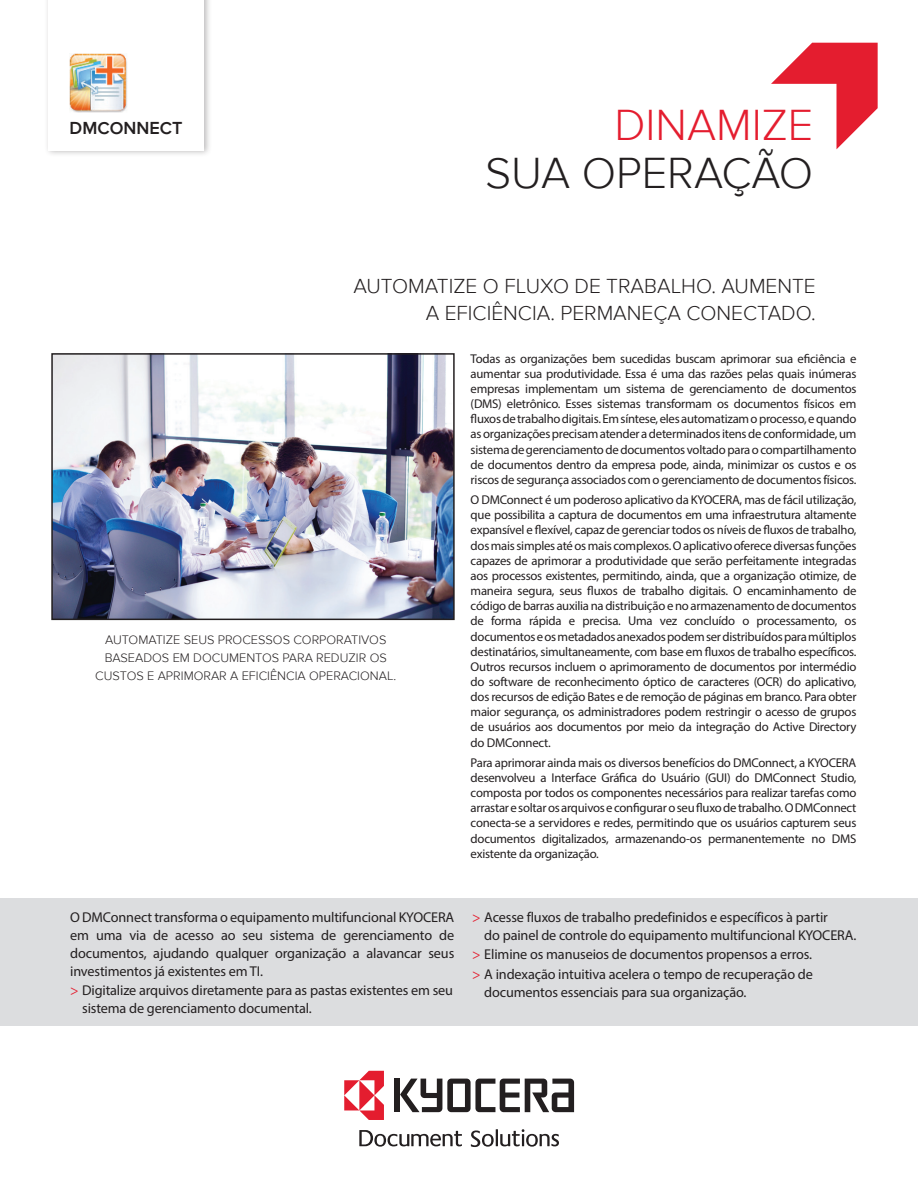
<style>
.page{position:relative;width:918px;height:1188px;background:#fff}
.page>*{position:absolute;margin:0;border:0;box-sizing:border-box;transform-origin:0 0}
.t1{font:300 45px/48px "Proxima Nova";color:#231f20;text-align:right}
.t2{font:300 21px/27px "Proxima Nova";color:#231f20;text-align:right}
.t3{font:600 18px "Proxima Nova";color:#231f20}
.Bulleted_list_in_gra{font:14.25px/18px "Myriad Pro";letter-spacing:-.01em;color:#231f20}
.text{font:12.75px/15.1px "Myriad Pro";letter-spacing:-.02em;color:#231f20;text-align:justify}
.t4{font:300 12.75px/18px "Proxima Nova";color:#231f20;text-align:center}
.s1{color:#e41d2f}
</style>
<div class="page">
<div style="left:0;top:898px;width:918px;height:127px;background:#dcdddf"></div>
<img style="left:54px;top:356px;width:398px;height:261px">
<div style="left:51px;top:353px;width:404px;height:267px;border:2px solid #231f20"></div>
<div style="left:44px;top:0;width:167px;height:157px;background:#231f20;opacity:.3"></div>
<div style="left:49px;top:0;width:155px;height:151px;background:#fff"></div>
<img style="left:69px;top:53px;width:58px;height:59px">
<div style="left:394px;top:1079px;width:6px;height:33px;background:#231f20"></div>
<svg style="left:400px;top:1079px;width:174px;height:33px"></svg>
<svg style="left:344px;top:1071px;width:40px;height:49px"></svg>
<svg style="left:471px;top:1129px;width:88px;height:18px"></svg>
<svg style="left:359px;top:1130px;width:103px;height:17px"></svg>
<svg style="left:771px;top:43px;width:107px;height:106px"></svg>
<p class="t3" style="left:70px;top:117px;width:114px">DMCONNECT</p>
<p class="t1" style="left:485px;top:101px;width:330px"><span class="s1">DINAMIZE<br></span>SUA OPERAÇÃO</p>
<p class="t2" style="left:353px;top:273px;width:464px">AUTOMATIZE O FLUXO DE TRABALHO. AUMENTE<br>A EFICIÊNCIA. PERMANEÇA CONECTADO.</p>
<p class="text" style="left:471px;top:351px;width:387px">Todas as organizações bem sucedidas buscam aprimorar sua eficiência e aumentar sua produtividade. Essa é uma das razões pelas quais inúmeras empresas implementam um sistema de gerenciamento de documentos (DMS) eletrônico. Esses sistemas transformam os documentos físicos em fluxos de trabalho digitais. Em síntese, eles automatizam o processo, e quando as organizações precisam atender a determinados itens de conformidade, um sistema de gerenciamento de documentos voltado para o compartilhamento de documentos dentro da empresa pode, ainda, minimizar os custos e os riscos de segurança associados com o gerenciamento de documentos físicos.</p>
<p class="text" style="left:471px;top:492px;width:387px">O DMConnect é um poderoso aplicativo da KYOCERA, mas de fácil utilização, que possibilita a captura de documentos em uma infraestrutura altamente expansível e flexível, capaz de gerenciar todos os níveis de fluxos de trabalho, dos mais simples até os mais complexos. O aplicativo oferece diversas funções capazes de aprimorar a produtividade que serão perfeitamente integradas aos processos existentes, permitindo, ainda, que a organização otimize, de maneira segura, seus fluxos de trabalho digitais. O encaminhamento de código de barras auxilia na distribuição e no armazenamento de documentos de forma rápida e precisa. Uma vez concluído o processamento, os documentos e os metadados anexados podem ser distribuídos para múltiplos destinatários, simultaneamente, com base em fluxos de trabalho específicos.<br>Outros recursos incluem o aprimoramento de documentos por intermédio do software de reconhecimento óptico de caracteres (OCR) do aplicativo, dos recursos de edição Bates e de remoção de páginas em branco. Para obter maior segurança, os administradores podem restringir o acesso de grupos de usuários aos documentos por meio da integração do Active Directory do DMConnect.</p>
<p class="text" style="left:471px;top:755px;width:387px">Para aprimorar ainda mais os diversos benefícios do DMConnect, a KYOCERA desenvolveu a Interface Gráfica do Usuário (GUI) do DMConnect Studio, composta por todos os componentes necessários para realizar tarefas como arrastar e soltar os arquivos e configurar o seu fluxo de trabalho. O DMConnect conecta-se a servidores e redes, permitindo que os usuários capturem seus documentos digitalizados, armazenando-os permanentemente no DMS existente da organização.</p>
<p class="t4" style="left:95px;top:631px;width:302px">AUTOMATIZE SEUS PROCESSOS CORPORATIVOS<br>BASEADOS EM DOCUMENTOS PARA REDUZIR OS<br>CUSTOS E APRIMORAR A EFICIÊNCIA OPERACIONAL.</p>
<p class="Bulleted_list_in_gra" style="left:70px;top:908px;width:386px;text-align:justify">O DMConnect transforma o equipamento multifuncional KYOCERA em uma via de acesso ao seu sistema de gerenciamento de documentos, ajudando qualquer organização a alavancar seus investimentos já existentes em TI.</p>
<p class="Bulleted_list_in_gra" style="left:82px;top:981px;width:372px;text-indent:-12px"><span class="s1">&gt;</span> Digitalize arquivos diretamente para as pastas existentes em seu sistema de gerenciamento documental.</p>
<p class="Bulleted_list_in_gra" style="left:484px;top:908px;width:374px;text-indent:-12px"><span class="s1">&gt;</span> Acesse fluxos de trabalho predefinidos e específicos à partir<br>do painel de controle do equipamento multifuncional KYOCERA.</p>
<p class="Bulleted_list_in_gra" style="left:472px;top:945px;width:341px"><span class="s1">&gt;</span> Elimine os manuseios de documentos propensos a erros.</p>
<p class="Bulleted_list_in_gra" style="left:484px;top:965px;width:330px;text-indent:-12px"><span class="s1">&gt;</span> A indexação intuitiva acelera o tempo de recuperação de documentos essenciais para sua organização.</p>
</div>
